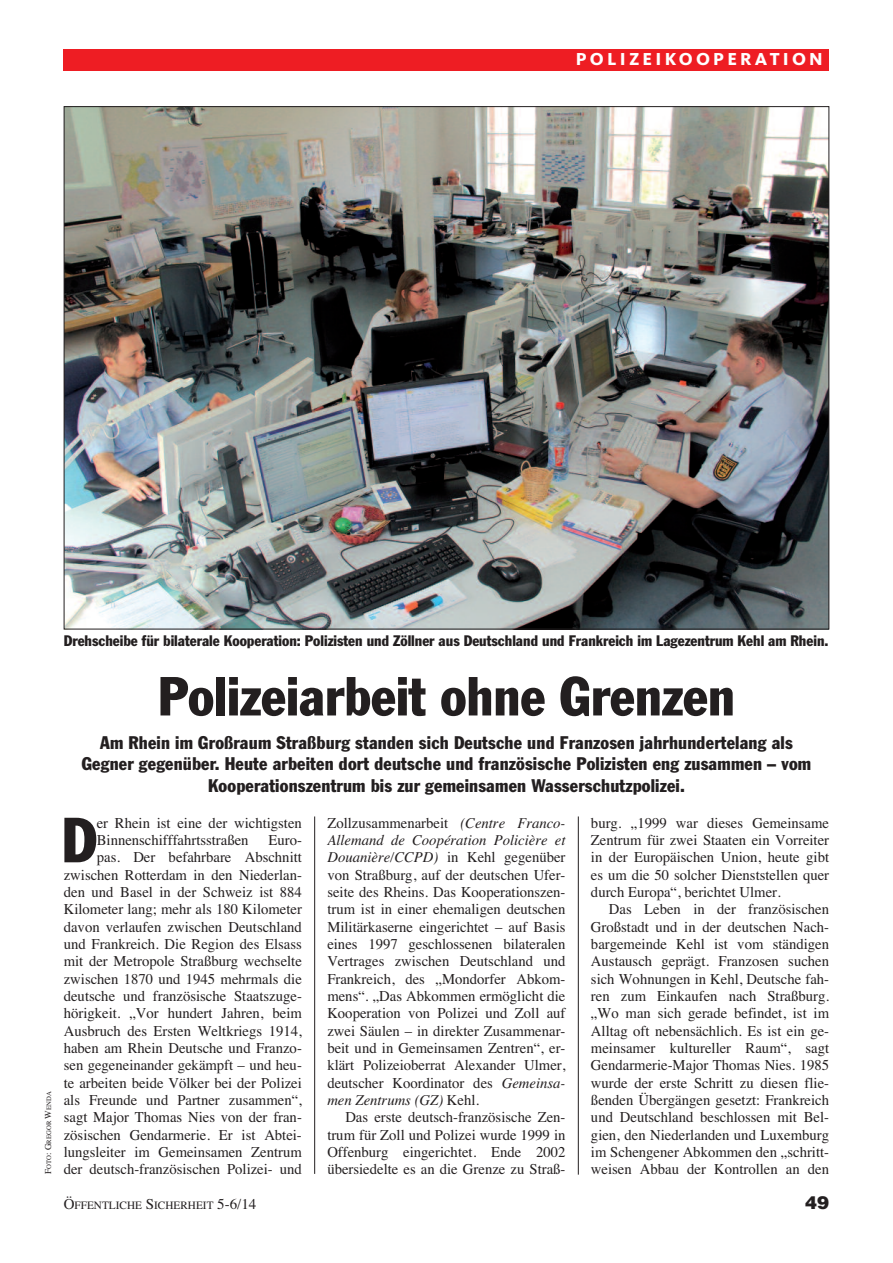
<style>
.page{position:relative;width:893px;height:1263px;background:#fff}
.page>*{position:absolute;margin:0;border:0;box-sizing:border-box;transform-origin:0 0}
.t1{font:condensed 62.55px "Franklin Gothic";color:#231f20}
.t2{font:condensed 54px "Franklin Gothic";color:#231f20}
.t3{font:condensed 18px/21.6px "Franklin Gothic";letter-spacing:.01em;color:#231f20;text-align:center}
.t4{font:800 18px "Kievit";letter-spacing:.175em;color:#fff}
.t5{font:900 18px "Helvetica";color:#231f20}
.t6{font:15px/17.4px "Times";color:#231f20;text-align:justify}
.t7{font:condensed 15px "Franklin Gothic";color:#231f20}
.t8{font:11.25px "Times";color:#231f20}
.t9{font:6.75px "Times";color:#231f20}
.s1{font-size:9px}
.s2{font-style:italic}
.s3{font-size:15px}
</style>
<div class="page">
<hr style="left:314px;top:816px;width:1px;height:358px;background:#231f20">
<div style="left:64px;top:49px;width:765px;height:21px;background:#ee1d23"></div>
<hr style="left:578px;top:816px;width:1px;height:359px;background:#231f20">
<img style="left:66px;top:108px;width:761px;height:519px">
<p class="t4" style="left:576px;top:53px;width:248px">POLIZEIKOOPERATION</p>
<p class="t9" style="left:45px;top:1174px;width:84px;rotate:-90deg"><span class="s1">F</span>OTO<span class="s1">: G</span>REGOR <span class="s1">W</span>ENDA</p>
<p class="t7" style="left:64px;top:635px;width:766px">Drehscheibe für bilaterale Kooperation: Polizisten und Zöllner aus Deutschland und Frankreich im Lagezentrum Kehl am Rhein.</p>
<h2 class="t2" style="left:158px;top:677px;width:578px">Polizeiarbeit ohne Grenzen</h2>
<p class="t3" style="left:82px;top:733px;width:731px">Am Rhein im Großraum Straßburg standen sich Deutsche und Franzosen jahrhundertelang als<br>Gegner gegenüber. Heute arbeiten dort deutsche und französische Polizisten eng zusammen – vom<br>Kooperationszentrum bis zur gemeinsamen Wasserschutzpolizei.</p>
<h1 class="t1" style="left:62px;top:818px;width:37px">D</h1>
<p class="t6" style="left:97px;top:814px;width:207px">er Rhein ist eine der wichtigsten<br>Binnenschifffahrtsstraßen</p>
<p class="t6" style="left:64px;top:831px;width:240px;text-align:right">Euro-<br>pas. Der befahrbare Abschnitt zwischen Rotterdam in den Niederlan&shy;den und Basel in der Schweiz ist 884<br>Kilometer lang; mehr als 180 Kilometer davon verlaufen zwischen Deutschland und Frankreich. Die Region des Elsass mit der Metropole Straßburg wechselte zwischen 1870 und 1945 mehrmals die deutsche und französische Staatszuge&shy;hörigkeit. „Vor hundert Jahren, beim Ausbruch des Ersten Weltkriegs 1914, haben am Rhein Deutsche und Franzo&shy;sen gegeneinander gekämpft – und heu&shy;te arbeiten beide Völker bei der Polizei als Freunde und Partner zusammen“, sagt Major Thomas Nies von der fran&shy;zösischen Gendarmerie. Er ist Abtei&shy;lungsleiter im Gemeinsamen Zentrum der deutsch-französischen Polizei- und</p>
<p class="t6" style="left:327px;top:814px;width:240px">Zollzusammenarbeit <span class="s2">(Centre Franco-Allemand de Coopération Policière et Douanière/CCPD)</span> in Kehl gegenüber von Straßburg, auf der deutschen Ufer&shy;seite des Rheins. Das Kooperationszen&shy;trum ist in einer ehemaligen deutschen Militärkaserne eingerichtet – auf Basis eines 1997 geschlossenen bilateralen Vertrages zwischen Deutschland und Frankreich, des „Mondorfer Abkom&shy;mens“. „Das Abkommen ermöglicht die Kooperation von Polizei und Zoll auf zwei Säulen – in direkter Zusammenar&shy;beit und in Gemeinsamen Zentren“, er&shy;klärt Polizeioberrat Alexander Ulmer, deutscher Koordinator des <span class="s2">Gemeinsa&shy;men Zentrums (GZ)</span> Kehl.</p>
<p class="t6" style="left:327px;top:1108px;width:240px;text-indent:18px">Das erste deutsch-französische Zen&shy;trum für Zoll und Polizei wurde 1999 in Offenburg eingerichtet. Ende 2002 übersiedelte es an die Grenze zu Straß-</p>
<p class="t6" style="left:591px;top:814px;width:240px">burg. „1999 war dieses Gemeinsame Zentrum für zwei Staaten ein Vorreiter in der Europäischen Union, heute gibt es um die 50 solcher Dienststellen quer durch Europa“, berichtet Ulmer.</p>
<p class="t6" style="left:591px;top:900px;width:240px;text-indent:18px">Das Leben in der französischen Großstadt und in der deutschen Nach&shy;bargemeinde Kehl ist vom ständigen Austausch geprägt. Franzosen suchen sich Wohnungen in Kehl, Deutsche fah&shy;ren zum Einkaufen nach Straßburg. „Wo man sich gerade befindet, ist im Alltag oft nebensächlich. Es ist ein ge&shy;meinsamer kultureller Raum“, sagt Gendarmerie-Major Thomas Nies. 1985 wurde der erste Schritt zu diesen flie&shy;ßenden Übergängen gesetzt: Frankreich und Deutschland beschlossen mit Bel&shy;gien, den Niederlanden und Luxemburg im Schengener Abkommen den „schritt&shy;weisen Abbau der Kontrollen an den</p>
<p class="t8" style="left:64px;top:1198px;width:194px"><span class="s3">Ö</span>FFENTLICHE <span class="s3">S</span>ICHERHEIT <span class="s3">5-6/14</span></p>
<p class="t5" style="left:805px;top:1192px;width:26px">49</p>
</div>
